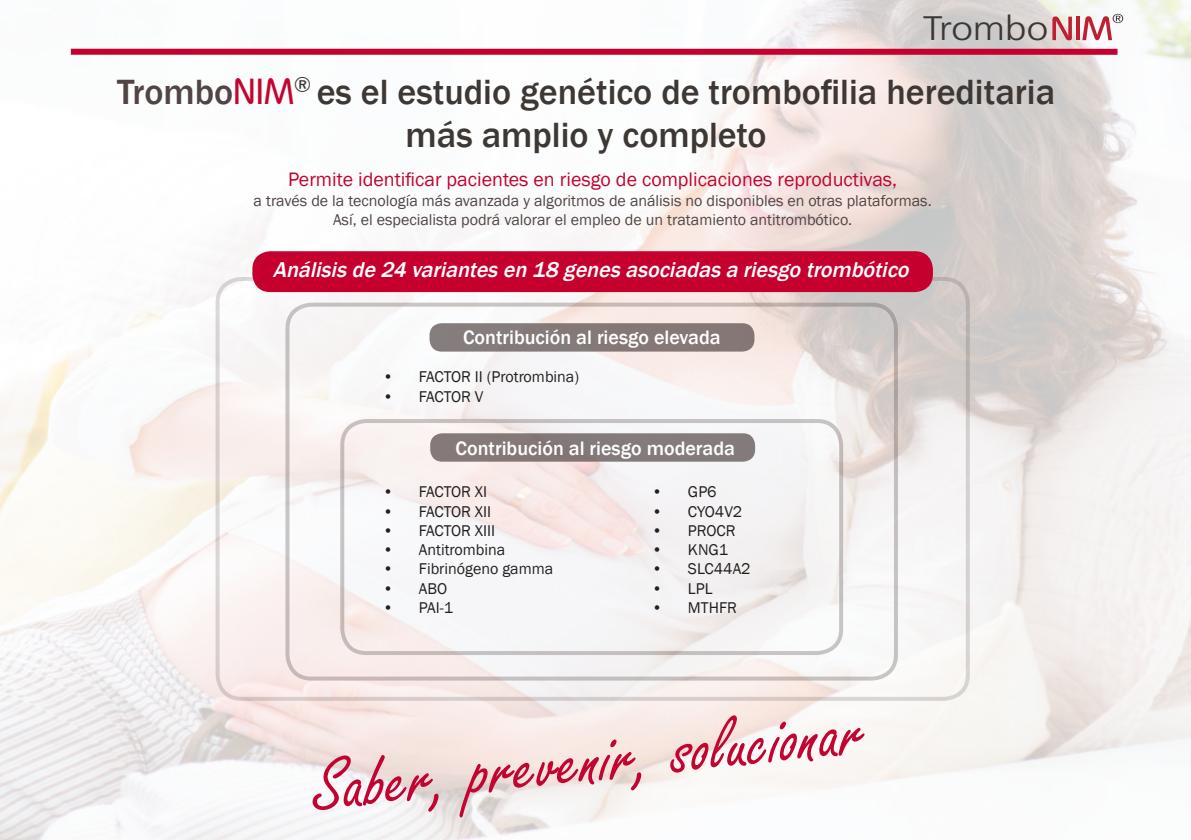
<style>
.page{position:relative;width:1191px;height:840px;background:#fff}
.page>*{position:absolute;margin:0;border:0;box-sizing:border-box;transform-origin:0 0}
.t1{font:80px "Freestyle Script";color:#c20430}
.t2{font:500 36px/43.2px "Franklin Gothic";color:#3e3835;text-align:center}
.t3{font:300 34px "Frutiger LT Std";color:#3d3633;scale:1.14 1}
.t4{font:italic 500 22px "Franklin Gothic";color:#fff}
.t5{font:20px "Franklin Gothic";color:#c20430}
.t6{font:500 20px "Franklin Gothic";color:#fff}
.t7{font:16px/19.2px "Franklin Gothic";color:#504544;text-align:center}
.t8{font:16px "Franklin Gothic";color:#231f20}
.s1{color:#504544}
.s2{font-family:"Bauhaus IT Cby BT";color:#c20430}
</style>
<div class="page">
<img style="left:0;top:0;width:1191px;height:839px">
<div style="left:71px;top:49px;width:1046px;height:6px;background:#c5002e"></div>
<div style="left:215px;top:277px;width:754px;height:423px;border:4px solid #534646;border-radius:24px"></div>
<div style="left:285px;top:302px;width:613px;height:378px;border:4px solid #534646;border-radius:24px"></div>
<div style="left:340px;top:419px;width:503px;height:235px;border:4px solid #534646;border-radius:24px"></div>
<div style="left:429px;top:323px;width:325px;height:28px;background:#857877;border-radius:12px"></div>
<div style="left:430px;top:433px;width:325px;height:28px;background:#847a7a;border-radius:12px"></div>
<div style="left:252px;top:251px;width:681px;height:41px;background:#c5002e;border-radius:18px"></div>
<svg style="left:1052px;top:16px;width:20px;height:24px"></svg>
<hr style="left:1076px;top:17px;width:3px;height:23px;background:#bf1f33">
<svg style="left:1082px;top:14px;width:41px;height:26px"></svg>
<h3 class="t3" style="left:923px;top:9px;width:111px">Trombo</h3>
<h2 class="t2" style="left:117px;top:70px;width:939px"><span class="s1">Trombo</span><span class="s2">NIM</span><sup>®</sup> es el estudio genético de trombofilia hereditaria más amplio y completo</h2>
<p class="t5" style="left:288px;top:167px;width:610px">Permite identificar pacientes en riesgo de complicaciones reproductivas,</p>
<p class="t7" style="left:254px;top:191px;width:679px">a través de la tecnología más avanzada y algoritmos de análisis no disponibles en otras plataformas.<br>Así, el especialista podrá valorar el empleo de un tratamiento antitrombótico.</p>
<h3 class="t4" style="left:273px;top:256px;width:643px">Análisisde 24 variantesen 18 genesasociadasa riesgo trombótico</h3>
<p class="t6" style="left:463px;top:325px;width:259px">Contribución al riesgo elevada</p>
<p class="t8" style="left:383px;top:367px;width:198px">• FACTOR II (Protrombina)</p>
<p class="t8" style="left:383px;top:386px;width:102px">• FACTOR V</p>
<p class="t6" style="left:455px;top:435px;width:281px">Contribución al riesgo moderada</p>
<p class="t8" style="left:383px;top:482px;width:106px">• FACTOR XI</p>
<p class="t8" style="left:383px;top:501px;width:110px">• FACTOR XII</p>
<p class="t8" style="left:383px;top:520px;width:114px">• FACTOR XIII</p>
<p class="t8" style="left:383px;top:539px;width:124px">• Antitrombina</p>
<p class="t8" style="left:383px;top:558px;width:172px">• Fibrinógeno gamma</p>
<p class="t8" style="left:383px;top:578px;width:66px">• ABO</p>
<p class="t8" style="left:383px;top:597px;width:72px">• PAI-1</p>
<p class="t8" style="left:652px;top:482px;width:66px">• GP6</p>
<p class="t8" style="left:652px;top:501px;width:92px">• CYO4V2</p>
<p class="t8" style="left:652px;top:520px;width:85px">• PROCR</p>
<p class="t8" style="left:652px;top:539px;width:78px">• KNG1</p>
<p class="t8" style="left:652px;top:558px;width:100px">• SLC44A2</p>
<p class="t8" style="left:652px;top:578px;width:62px">• LPL</p>
<p class="t8" style="left:652px;top:597px;width:86px">• MTHFR</p>
<h1 class="t1" style="left:308px;top:744px;width:556px;rotate:-6deg">Saber, prevenir, solucionar</h1>
</div>
